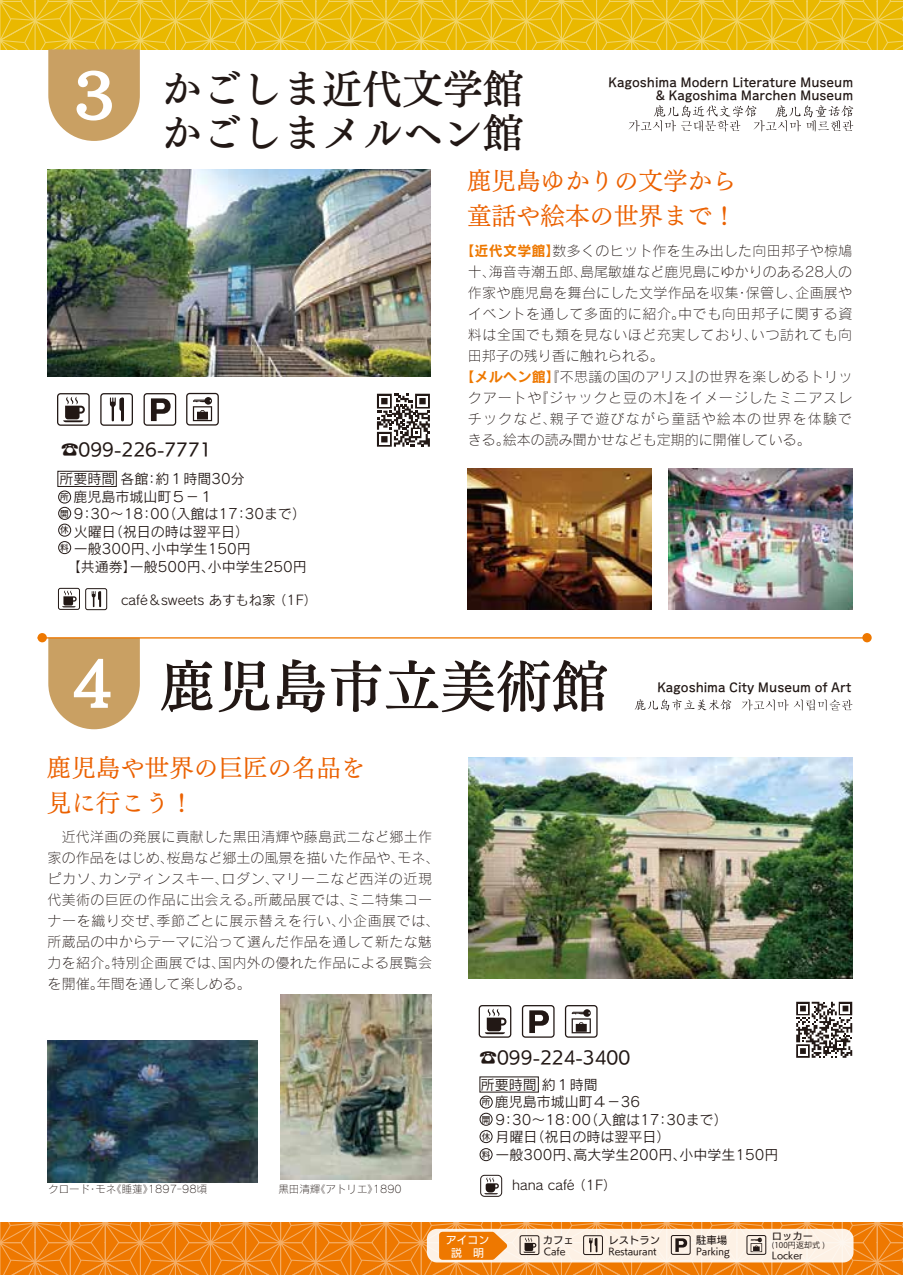
<style>
.page{position:relative;width:903px;height:1275px;background:#fff}
.page>*{position:absolute;margin:0;border:0;box-sizing:border-box;transform-origin:0 0}
.t1{font:57.75px "Mode Min B Std B";color:#fff}
.t2{font:56px "UD Mincho Pr 6 DB";color:#221815}
.t3{font:40.25px/43.8px "UD Mincho Pr 6 DB";color:#221815}
.t4{font:24.5px/35px "UD Mincho Pr 6 M";color:#eb6100}
.t5{font:17.5px "UD Kakugo Small Pr 6 M";color:#221815}
.t6{font:14px/21px "Rodin Pro L";letter-spacing:.02em;color:#221815}
.t7{font:14px/17.5px "Rodin Pro M";color:#221815}
.t8{font:14px "Rodin Pro L";letter-spacing:.04em;color:#221815}
.t9{font:14px "Rodin Pro L";color:#221815}
.t10{font:14px "Rodin Pro L";letter-spacing:.065em;color:#221815}
.t11{font:14px "Rodin Pro L";letter-spacing:.085em;color:#221815}
.t12{font:13.3px "Rodin Pro M";color:#221815}
.t13{font:12.42px/13.1px "Aralet Std DB";color:#221815;text-align:right}
.t14{font:10.85px/12.6px "UD Kakugo Small Pr 6 M";color:#fff;text-align:center}
.t15{font:10.5px "Rodin Pro L";color:#221815}
.t16{font:10.33px "UD Kakugo Small Pr 6 M";color:#221815}
.t17{font:9.45px "UD Kakugo Small Pr 6 M";color:#221815}
.t18{font:8.58px/17.2px "UD Kakugo Small Pr 6 M";color:#221815;text-align:justify}
.t19{font:7.88px "Koz Go Pr 6 N";letter-spacing:.02em;color:#221815}
.s1{font-family:"Rodin Pro B";color:#ee7800}
.s2{font-family:"Mode Min B Std B";font-size:57.75px;color:#fff}
</style>
<div class="page">
<svg style="left:0;top:0;width:903px;height:49px;fill:#e9b800"></svg>
<svg style="left:0;top:1223px;width:903px;height:52px;fill:#ee7800"></svg>
<div style="left:427px;top:1229px;width:426px;height:33px;background:#fdf1e5;border-radius:10px"></div>
<div style="left:520px;top:1235px;width:19px;height:20px;border:1px solid #221815;border-radius:2px"></div>
<svg style="left:523px;top:1237px;width:13px;height:16px"></svg>
<div style="left:671px;top:1235px;width:19px;height:20px;border:1px solid #221815;border-radius:2px"></div>
<svg style="left:675px;top:1238px;width:12px;height:14px"></svg>
<svg style="left:439px;top:1232px;width:68px;height:28px"></svg>
<div style="left:583px;top:1235px;width:20px;height:20px;border:1px solid #221815;border-radius:2px"></div>
<svg style="left:589px;top:1238px;width:8px;height:14px"></svg>
<svg style="left:750px;top:1238px;width:12px;height:14px"></svg>
<div style="left:746px;top:1235px;width:20px;height:20px;border:1px solid #221815;border-radius:2px"></div>
<img style="left:48px;top:1041px;width:209px;height:141px">
<svg style="left:48px;top:49px;width:92px;height:92px"></svg>
<div style="left:144px;top:393px;width:32px;height:33px;border:1px solid #221815;border-radius:3px"></div>
<svg style="left:151px;top:398px;width:20px;height:23px"></svg>
<div style="left:57px;top:393px;width:33px;height:33px;border:1px solid #221815;border-radius:3px"></div>
<svg style="left:63px;top:397px;width:22px;height:25px"></svg>
<div style="left:479px;top:1005px;width:32px;height:33px;border:1px solid #221815;border-radius:3px"></div>
<svg style="left:485px;top:1009px;width:21px;height:25px"></svg>
<div style="left:58px;top:471px;width:58px;height:16px;border:1px solid #221815"></div>
<div style="left:58px;top:507px;width:13px;height:13px;border:1px solid #221815;border-radius:50%"></div>
<div style="left:58px;top:524px;width:13px;height:12px;border:1px solid #221815;border-radius:50%"></div>
<div style="left:58px;top:541px;width:13px;height:13px;border:1px solid #221815;border-radius:50%"></div>
<img style="left:669px;top:468px;width:183px;height:142px">
<img style="left:468px;top:468px;width:183px;height:142px">
<div style="left:58px;top:588px;width:22px;height:22px;border:1px solid #221815;border-radius:2px"></div>
<svg style="left:62px;top:590px;width:15px;height:17px"></svg>
<div style="left:85px;top:588px;width:22px;height:22px;border:1px solid #221815;border-radius:2px"></div>
<svg style="left:92px;top:591px;width:9px;height:16px"></svg>
<div style="left:100px;top:393px;width:33px;height:33px;border:1px solid #221815;border-radius:3px"></div>
<svg style="left:110px;top:397px;width:14px;height:24px"></svg>
<img style="left:47px;top:169px;width:384px;height:208px">
<svg style="left:48px;top:639px;width:92px;height:90px"></svg>
<hr style="left:38px;top:637px;width:828px;height:2px;background:#ee7800">
<div style="left:862px;top:633px;width:10px;height:9px;background:#ee7800;border-radius:50%"></div>
<div style="left:38px;top:633px;width:9px;height:9px;background:#ee7800;border-radius:50%"></div>
<div style="left:522px;top:1005px;width:32px;height:33px;border:1px solid #221815;border-radius:3px"></div>
<svg style="left:529px;top:1010px;width:20px;height:23px"></svg>
<div style="left:480px;top:1113px;width:12px;height:12px;border:1px solid #221815;border-radius:50%"></div>
<div style="left:480px;top:1130px;width:12px;height:13px;border:1px solid #221815;border-radius:50%"></div>
<img style="left:469px;top:757px;width:383px;height:221px">
<svg style="left:629px;top:105px;width:224px;height:27px"></svg>
<div style="left:480px;top:1148px;width:12px;height:13px;border:1px solid #221815;border-radius:50%"></div>
<svg style="left:742px;top:699px;width:46px;height:12px"></svg>
<svg style="left:794px;top:699px;width:58px;height:12px"></svg>
<svg style="left:635px;top:699px;width:96px;height:11px"></svg>
<div style="left:480px;top:1175px;width:22px;height:22px;border:1px solid #221815;border-radius:4px"></div>
<svg style="left:484px;top:1177px;width:15px;height:17px"></svg>
<svg style="left:796px;top:1002px;width:56px;height:56px"></svg>
<svg style="left:193px;top:397px;width:19px;height:24px"></svg>
<div style="left:186px;top:393px;width:33px;height:33px;border:1px solid #221815;border-radius:3px"></div>
<svg style="left:572px;top:1009px;width:19px;height:24px"></svg>
<div style="left:565px;top:1005px;width:33px;height:33px;border:1px solid #221815;border-radius:3px"></div>
<img style="left:281px;top:994px;width:150px;height:186px">
<div style="left:58px;top:491px;width:13px;height:12px;border:1px solid #221815;border-radius:50%"></div>
<div style="left:480px;top:1096px;width:12px;height:12px;border:1px solid #221815;border-radius:50%"></div>
<svg style="left:377px;top:394px;width:53px;height:53px"></svg>
<h1 class="t1" style="left:65px;top:47px;width:59px">３</h1>
<h3 class="t3" style="left:161px;top:65px;width:364px">かごしま近代文学館かごしまメルヘン館</h3>
<p class="t13" style="left:608px;top:76px;width:246px">Kagoshima Modern Literature Museum &amp; Kagoshima Marchen Museum</p>
<h3 class="t4" style="left:467px;top:162px;width:271px">鹿児島ゆかりの文学から童話や絵本の世界まで！</h3>
<p class="t5" style="left:61px;top:439px;width:152px">☎099-226-7771</p>
<p class="t7" style="left:55px;top:470px;width:191px;text-indent:5px">所要時間 各館：約１時間30分　 鹿児島市城山町５－１</p>
<p class="t7" style="left:74px;top:505px;width:234px">9：30～18：00（入館は17：30まで）</p>
<p class="t7" style="left:74px;top:522px;width:176px">火曜日（祝日の時は翌平日）</p>
<p class="t7" style="left:74px;top:540px;width:178px">一般300円、小中学生150円</p>
<p class="t7" style="left:67px;top:557px;width:241px">【共通券】一般500円、小中学生250円</p>
<p class="t12" style="left:121px;top:591px;width:197px">café＆sweets あすもね家 （1F）</p>
<p class="t18" style="left:60px;top:489px;width:10px">所</p>
<p class="t18" style="left:60px;top:505px;width:10px">開休料</p>
<p class="t6" style="left:460px;top:239px;width:393px"><span class="s1">【近代文学館】</span>数多くのヒット作を生み出した向田邦子や椋鳩</p>
<p class="t6" style="left:468px;top:260px;width:386px">十、海音寺潮五郎、島尾敏雄など鹿児島にゆかりのある28人の</p>
<p class="t6" style="left:468px;top:281px;width:386px">作家や鹿児島を舞台にした文学作品を収集・保管し、企画展や</p>
<p class="t8" style="left:468px;top:304px;width:386px">イベントを通して多面的に紹介。中でも向田邦子に関する資</p>
<p class="t8" style="left:468px;top:325px;width:386px">料は全国でも類を見ないほど充実しており、いつ訪れても向</p>
<p class="t9" style="left:468px;top:346px;width:197px">田邦子の残り香に触れられる。</p>
<p class="t6" style="left:460px;top:365px;width:393px"><span class="s1">【メルヘン館】</span>『不思議の国のアリス』の世界を楽しめるトリッ</p>
<p class="t10" style="left:468px;top:388px;width:386px">クアートや『ジャックと豆の木』をイメージしたミニアスレ</p>
<p class="t11" style="left:468px;top:409px;width:386px">チックなど、親子で遊びながら童話や絵本の世界を体験で</p>
<p class="t9" style="left:468px;top:430px;width:344px">きる。絵本の読み聞かせなども定期的に開催している。</p>
<h2 class="t2" style="left:65px;top:637px;width:544px"><span class="s2">４</span> 鹿児島市立美術館</h2>
<h3 class="t4" style="left:47px;top:748px;width:320px">鹿児島や世界の巨匠の名品を見に行こう！</h3>
<p class="t6" style="left:48px;top:826px;width:393px">　近代洋画の発展に貢献した黒田清輝や藤島武二など郷土作家の作品をはじめ、桜島など郷土の風景を描いた作品や、モネ、ピカソ、カンディンスキー、ロダン、マリーニなど西洋の近現代美術の巨匠の作品に出会える。所蔵品展では、ミニ特集コーナーを織り交ぜ、季節ごとに展示替えを行い、小企画展では、所蔵品の中からテーマに沿って選んだ作品を通して新たな魅力を紹介。特別企画展では、国内外の優れた作品による展覧会を開催。年間を通して楽しめる。</p>
<p class="t13" style="left:657px;top:681px;width:196px">Kagoshima City Museum of Art</p>
<p class="t5" style="left:480px;top:1047px;width:152px">☎099-224-3400</p>
<p class="t7" style="left:481px;top:1075px;width:118px">所要時間 約１時間</p>
<p class="t7" style="left:476px;top:1092px;width:166px">　 鹿児島市城山町４－36</p>
<p class="t7" style="left:495px;top:1110px;width:234px">9：30～18：00（入館は17：30まで）</p>
<p class="t7" style="left:495px;top:1127px;width:176px">月曜日（祝日の時は翌平日）</p>
<p class="t7" style="left:495px;top:1145px;width:284px">一般300円、高大学生200円、小中学生150円</p>
<p class="t18" style="left:482px;top:1094px;width:10px">所</p>
<p class="t18" style="left:482px;top:1111px;width:10px">開休</p>
<p class="t18" style="left:482px;top:1146px;width:10px">料</p>
<p class="t15" style="left:48px;top:1183px;width:160px">クロード・モネ《睡蓮》1897‐98頃</p>
<p class="t15" style="left:278px;top:1183px;width:125px">黒田清輝《アトリエ》1890</p>
<p class="t12" style="left:512px;top:1177px;width:106px">hana café （1F）</p>
<p class="t14" style="left:446px;top:1234px;width:45px">アイコン説　明</p>
<p class="t16" style="left:608px;top:1234px;width:53px">レストラン</p>
<p class="t16" style="left:543px;top:1234px;width:33px">カフェ</p>
<p class="t17" style="left:544px;top:1246px;width:23px">Cafe</p>
<p class="t17" style="left:608px;top:1246px;width:50px">Restaurant</p>
<p class="t16" style="left:696px;top:1234px;width:33px">駐車場</p>
<p class="t17" style="left:696px;top:1246px;width:35px">Parking</p>
<p class="t16" style="left:772px;top:1230px;width:43px">ロッカー</p>
<p class="t19" style="left:772px;top:1241px;width:55px">(100円返却式 )</p>
<p class="t17" style="left:772px;top:1250px;width:32px">Locker</p>
</div>
